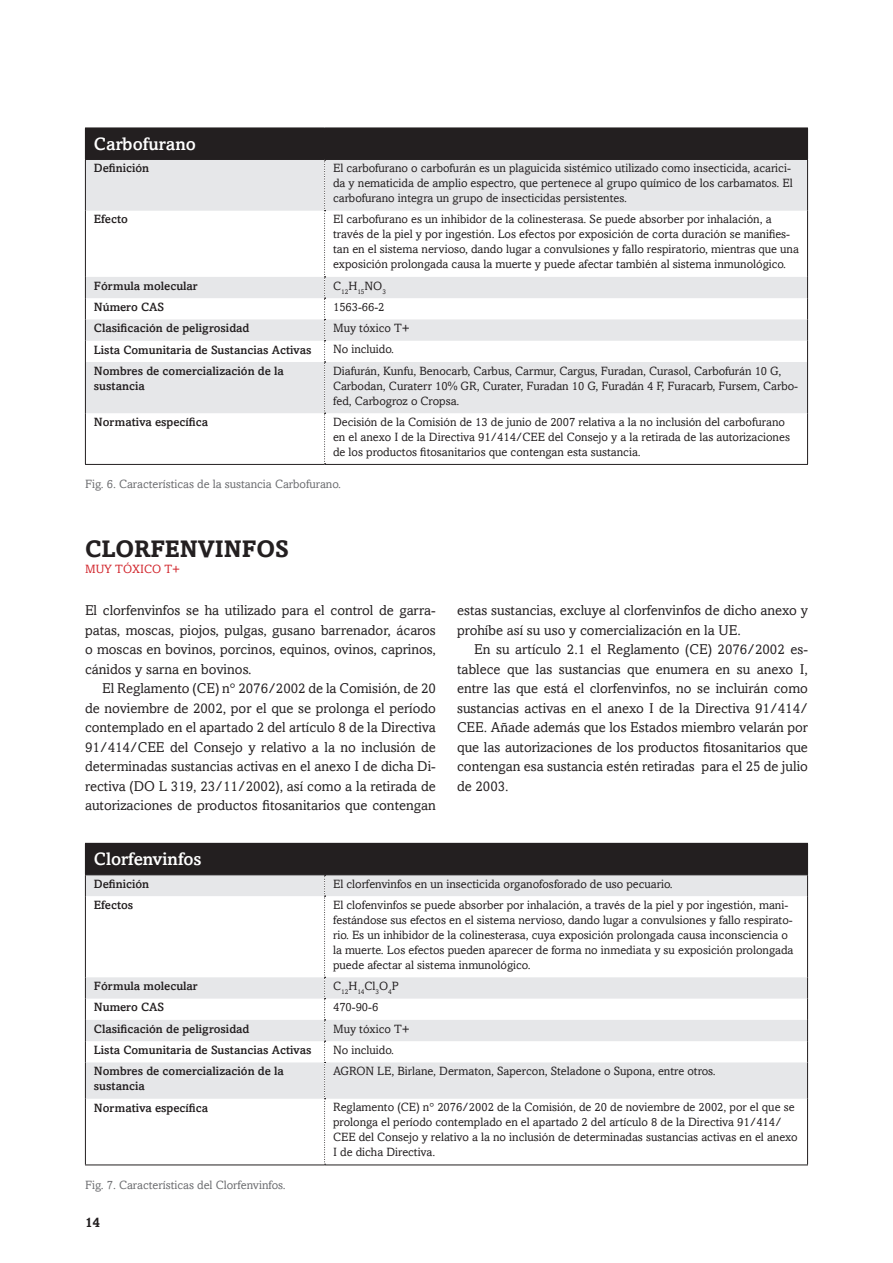
<style>
.page{position:relative;width:893px;height:1263px;background:#fff}
.page>*{position:absolute;margin:0;border:0;box-sizing:border-box;transform-origin:0 0}
.t1{font:700 24px "Amasis";color:#231f20}
.t2{font:500 18px "Amasis";color:#fff}
.t3{font:14.25px/19.5px "Amasis";color:#231f20;text-align:justify}
.t4{font:700 13.5px "Amasis";color:#231f20}
.t5{font:12px/15px "Amasis";color:#231f20}
.t6{font:500 12px/15px "Amasis";color:#231f20}
.t7{font:12px "Amasis";color:#6c6d70}
.t8{font:12px "Amasis";color:#d1232a}
.t9{font:6.9px "Amasis";color:#231f20}
</style>
<div class="page">
<div style="left:85px;top:128px;width:722px;height:31px;background:#231f20"></div>
<svg style="left:86px;top:160px;width:721px;height:253px;fill:#e6e7e9"></svg>
<hr style="left:85px;top:160px;width:1px;height:51px;background:#231f20">
<hr style="left:807px;top:160px;width:1px;height:51px;background:#231f20">
<hr style="left:85px;top:211px;width:1px;height:66px;background:#231f20">
<hr style="left:807px;top:211px;width:1px;height:66px;background:#231f20">
<svg style="left:85px;top:277px;width:1px;height:85px"></svg>
<svg style="left:807px;top:277px;width:1px;height:85px"></svg>
<hr style="left:85px;top:362px;width:1px;height:51px;background:#231f20">
<hr style="left:807px;top:362px;width:1px;height:51px;background:#231f20">
<hr style="left:85px;top:413px;width:1px;height:51px;background:#231f20">
<hr style="left:807px;top:413px;width:1px;height:51px;background:#231f20">
<hr style="left:85px;top:464px;width:240px;height:1px;background:#231f20">
<hr style="left:325px;top:464px;width:483px;height:1px;background:#231f20">
<hr style="left:807px;top:128px;width:1px;height:31px;background:#231f20">
<hr style="left:85px;top:159px;width:240px;height:1px;background:#231f20">
<hr style="left:325px;top:159px;width:483px;height:1px;background:#231f20">
<svg style="left:324px;top:160px;width:2px;height:304px"></svg>
<div style="left:85px;top:843px;width:722px;height:32px;background:#231f20"></div>
<svg style="left:86px;top:875px;width:721px;height:224px"></svg>
<svg style="left:85px;top:875px;width:1px;height:21px"></svg>
<svg style="left:807px;top:875px;width:1px;height:21px"></svg>
<hr style="left:85px;top:896px;width:1px;height:81px;background:#231f20">
<hr style="left:807px;top:896px;width:1px;height:81px;background:#231f20">
<svg style="left:85px;top:977px;width:1px;height:85px"></svg>
<svg style="left:807px;top:977px;width:1px;height:85px"></svg>
<hr style="left:85px;top:1062px;width:1px;height:37px;background:#231f20">
<hr style="left:807px;top:1062px;width:1px;height:37px;background:#231f20">
<hr style="left:85px;top:1099px;width:1px;height:65px;background:#231f20">
<hr style="left:807px;top:1099px;width:1px;height:65px;background:#231f20">
<hr style="left:85px;top:1164px;width:240px;height:1px;background:#231f20">
<hr style="left:325px;top:1164px;width:483px;height:1px;background:#231f20">
<hr style="left:325px;top:843px;width:483px;height:1px;background:#231f20">
<hr style="left:807px;top:844px;width:1px;height:30px;background:#231f20">
<hr style="left:325px;top:874px;width:483px;height:1px;background:#231f20">
<svg style="left:324px;top:875px;width:2px;height:290px"></svg>
<h2 class="t2" style="left:94px;top:133px;width:104px">Carbofurano</h2>
<p class="t6" style="left:94px;top:160px;width:57px">Definición</p>
<p class="t5" style="left:333px;top:161px;width:461px">El carbofurano o carbofurán es un plaguicida sistémico utilizado como insecticida, acarici&shy;da y nematicida de amplio espectro, que pertenece al grupo químico de los carbamatos. El carbofurano integra un grupo de insecticidas persistentes.</p>
<p class="t6" style="left:94px;top:212px;width:36px">Efecto</p>
<p class="t5" style="left:333px;top:212px;width:467px">El carbofurano es un inhibidor de la colinesterasa. Se puede absorber por inhalación, a través de la piel y por ingestión. Los efectos por exposición de corta duración se manifies&shy;tan en el sistema nervioso, dando lugar a convulsiones y fallo respiratorio, mientras que una exposición prolongada causa la muerte y puede afectar también al sistema inmunológico.</p>
<p class="t6" style="left:94px;top:278px;width:105px">Fórmula molecular</p>
<p class="t9" style="left:333px;top:287px;width:54px"><sup>C</sup> 12<sup>H</sup>15<sup>NO</sup>3</p>
<p class="t6" style="left:94px;top:299px;width:72px">Número CAS</p>
<p class="t5" style="left:333px;top:299px;width:53px">1563-66-2</p>
<p class="t6" style="left:94px;top:320px;width:157px">Clasificación de peligrosidad</p>
<p class="t5" style="left:333px;top:321px;width:78px">Muy tóxico T+</p>
<p class="t6" style="left:94px;top:342px;width:219px">Lista Comunitaria de Sustancias Activas</p>
<p class="t5" style="left:333px;top:342px;width:62px">No incluido.</p>
<p class="t6" style="left:94px;top:363px;width:192px">Nombres de comercialización de la sustancia</p>
<p class="t5" style="left:333px;top:363px;width:466px">Diafurán, Kunfu, Benocarb, Carbus, Carmur, Cargus, Furadan, Curasol, Carbofurán 10 G,<br>Carbodan, Curaterr 10% GR, Curater, Furadan 10 G, Furadán 4 F, Furacarb, Fursem, Carbo&shy;fed, Carbogroz o Cropsa.</p>
<p class="t6" style="left:94px;top:414px;width:116px">Normativa específica</p>
<p class="t5" style="left:333px;top:414px;width:453px">Decisión de la Comisión de 13 de junio de 2007 relativa a la no inclusión del carbofurano en el anexo I de la Directiva 91/414/CEE</p>
<p class="t5" style="left:333px;top:429px;width:458px;text-indent:215px">del Consejo y a la retirada de las autorizaciones de los productos fitosanitarios que contengan esta sustancia.</p>
<p class="t7" style="left:85px;top:477px;width:257px">Fig. 6. Características de la sustancia Carbofurano.</p>
<h1 class="t1" style="left:85px;top:534px;width:205px">CLORFENVINFOS</h1>
<p class="t8" style="left:85px;top:562px;width:63px">Muy tóxico</p>
<p class="t8" style="left:164px;top:562px;width:17px">T+</p>
<p class="t3" style="left:85px;top:600px;width:352px">El clorfenvinfos se ha utilizado para el control de garra&shy;patas, moscas, piojos, pulgas, gusano barrenador, ácaros o moscas en bovinos, porcinos, equinos, ovinos, caprinos, cánidos y sarna en bovinos.</p>
<p class="t3" style="left:85px;top:678px;width:352px;text-indent:17px">El Reglamento (CE) n° 2076/2002 de la Comisión, de 20 de noviembre de 2002, por el que se prolonga el período contemplado en el apartado 2 del artículo 8 de la Directiva 91/414/CEE</p>
<p class="t3" style="left:85px;top:737px;width:352px;text-indent:85px">del Consejo y relativo a la no inclusión de determinadas sustancias activas en el anexo I de dicha Di&shy;rectiva (DO L 319, 23/11/2002), así como a la retirada de autorizaciones de productos fitosanitarios que contengan</p>
<p class="t3" style="left:457px;top:600px;width:352px">estas sustancias, excluye al clorfenvinfos de dicho anexo y prohíbe así su uso y comercialización en la UE .</p>
<p class="t3" style="left:457px;top:639px;width:352px;text-indent:17px">En su artículo 2.1 el Reglamento (CE) 2076/2002 es&shy;tablece que las sustancias que enumera en su anexo I, entre las que está el clorfenvinfos, no se incluirán como sustancias activas en el anexo I de la Directiva 91/414/ CEE</p>
<p class="t3" style="left:457px;top:717px;width:352px;text-indent:27px">. Añade además que los Estados miembro velarán por que las autorizaciones de los productos fitosanitarios que contengan esa sustancia estén retiradas para el 25 de julio de 2003.</p>
<h2 class="t2" style="left:94px;top:848px;width:109px">Clorfenvinfos</h2>
<p class="t6" style="left:94px;top:876px;width:57px">Definición</p>
<p class="t5" style="left:333px;top:876px;width:341px">El clorfenvinfos en un insecticida organofosforado de uso pecuario.</p>
<p class="t6" style="left:94px;top:897px;width:41px">Efectos</p>
<p class="t5" style="left:333px;top:897px;width:462px">El clofenvinfos se puede absorber por inhalación, a través de la piel y por ingestión, mani&shy;festándose sus efectos en el sistema nervioso, dando lugar a convulsiones y fallo respirato&shy;rio. Es un inhibidor de la colinesterasa, cuya exposición prolongada causa inconsciencia o la muerte. Los efectos pueden aparecer de forma no inmediata y su exposición prolongada puede afectar al sistema inmunológico.</p>
<p class="t6" style="left:94px;top:978px;width:105px">Fórmula molecular</p>
<p class="t5" style="left:333px;top:978px;width:66px">C <sub>12</sub>H<sub>14</sub>Cl<sub>3</sub>O<sub>4</sub>P</p>
<p class="t6" style="left:94px;top:1000px;width:72px">Numero CAS</p>
<p class="t5" style="left:333px;top:1000px;width:47px">470-90-6</p>
<p class="t6" style="left:94px;top:1021px;width:157px">Clasificación de peligrosidad</p>
<p class="t5" style="left:333px;top:1021px;width:78px">Muy tóxico T+</p>
<p class="t6" style="left:94px;top:1042px;width:219px">Lista Comunitaria de Sustancias Activas</p>
<p class="t5" style="left:333px;top:1042px;width:62px">No incluido.</p>
<p class="t6" style="left:94px;top:1063px;width:192px">Nombres de comercialización de la sustancia</p>
<p class="t5" style="left:333px;top:1063px;width:10px">AGRON</p>
<p class="t5" style="left:377px;top:1063px;width:340px">LE , Birlane, Dermaton, Sapercon, Steladone o Supona, entre otros.</p>
<p class="t6" style="left:94px;top:1100px;width:116px">Normativa específica</p>
<p class="t5" style="left:333px;top:1100px;width:463px">Reglamento (CE) n° 2076/2002 de la Comisión, de 20 de noviembre de 2002, por el que se prolonga el período contemplado en el apartado 2 del artículo 8 de la Directiva 91/414/<br>CEE</p>
<p class="t5" style="left:333px;top:1130px;width:466px;text-indent:26px">del Consejo y relativo a la no inclusión de determinadas sustancias activas en el anexo<br>I de dicha Directiva.</p>
<p class="t7" style="left:85px;top:1177px;width:202px">Fig. 7. Características del Clorfenvinfos.</p>
<p class="t4" style="left:85px;top:1214px;width:17px">14</p>
</div>
